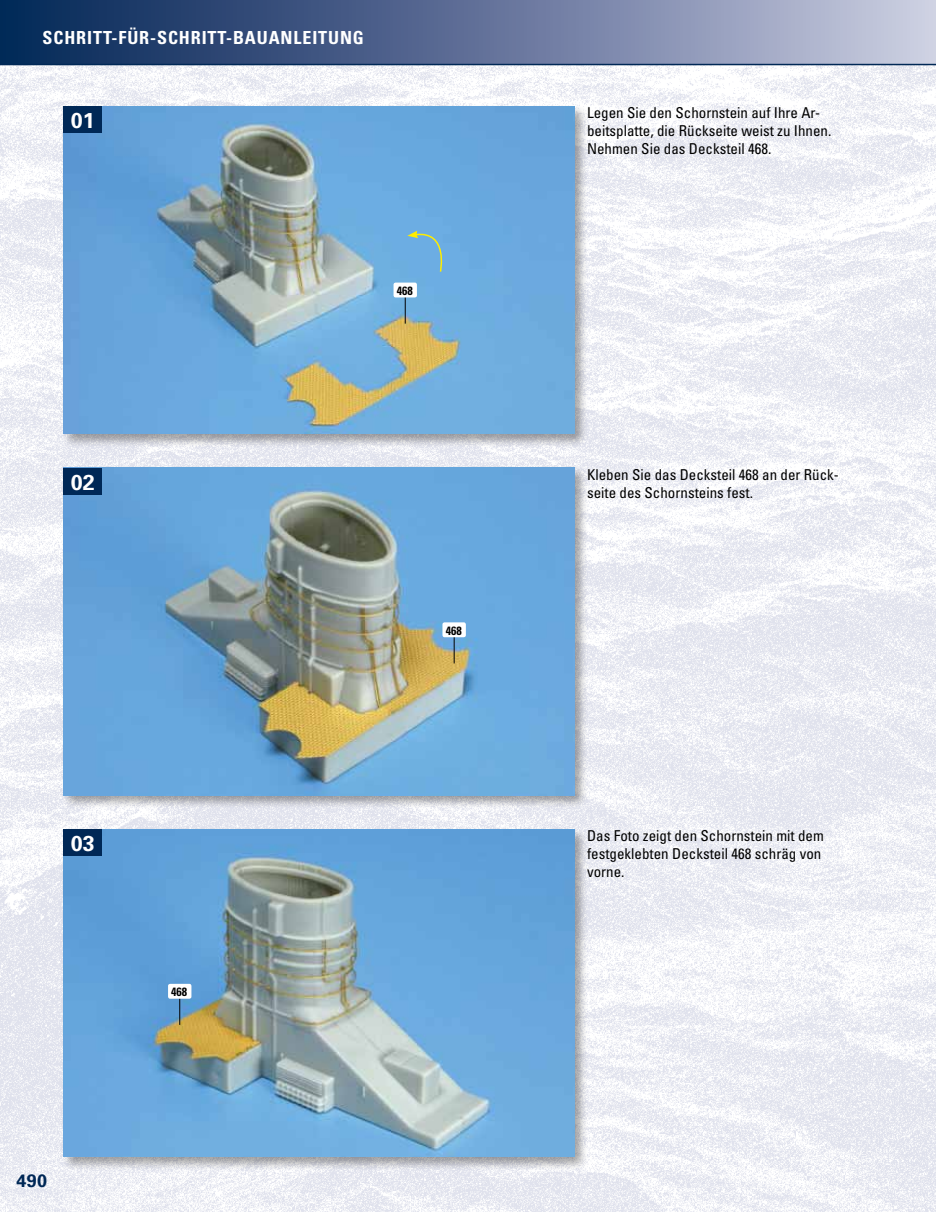
<style>
.page{position:relative;width:936px;height:1212px;background:#fff}
.page>*{position:absolute;margin:0;border:0;box-sizing:border-box;transform-origin:0 0}
.t1{font:700 21.6px "Univers";color:#fff}
.t2{font:700 condensed 18px "Univers";letter-spacing:.05em;color:#fff}
.t3{font:700 18px "Univers";color:#002856}
.t4{font:condensed 15px/18px "Univers";color:#000}
.t5{font:700 condensed 12px "Univers";color:#000}
</style>
<div class="page">
<img style="left:0;top:65px;width:935px;height:1147px">
<svg style="left:935px;top:0;width:1px;height:65px"></svg>
<div style="left:0;top:0;width:935px;height:64px;background:linear-gradient(to right,#001f53,#c8c8e0)"></div>
<hr style="left:0;top:64px;width:935px;height:1px;background:#002856">
<div style="left:62px;top:104px;width:526px;height:344px;background:#000;opacity:.35"></div>
<img style="left:64px;top:106px;width:510px;height:328px">
<div style="left:64px;top:106px;width:38px;height:27px;background:#002856"></div>
<div style="left:62px;top:827px;width:526px;height:344px;background:#000;opacity:.35"></div>
<img style="left:64px;top:829px;width:510px;height:328px">
<div style="left:64px;top:829px;width:38px;height:27px;background:#002856"></div>
<div style="left:62px;top:465px;width:526px;height:344px;background:#000;opacity:.35"></div>
<img style="left:64px;top:468px;width:510px;height:327px">
<div style="left:64px;top:468px;width:38px;height:27px;background:#002856"></div>
<svg style="left:405px;top:297px;width:1px;height:27px"></svg>
<div style="left:393px;top:283px;width:24px;height:14px;background:#fff;border-radius:2px"></div>
<svg style="left:454px;top:637px;width:1px;height:26px"></svg>
<div style="left:442px;top:622px;width:24px;height:15px;background:#fff;border-radius:2px"></div>
<svg style="left:179px;top:999px;width:1px;height:26px"></svg>
<div style="left:168px;top:984px;width:23px;height:15px;background:#fff;border-radius:2px"></div>
<svg style="left:407px;top:230px;width:42px;height:43px;background:#75b0d4"></svg>
<p class="t2" style="left:43px;top:27px;width:323px">SCHRITT-FÜR-SCHRITT-BAUANLEITUNG</p>
<h1 class="t1" style="left:71px;top:108px;width:26px">01</h1>
<p class="t5" style="left:397px;top:283px;width:17px">468</p>
<h1 class="t1" style="left:71px;top:469px;width:26px">02</h1>
<p class="t5" style="left:445px;top:623px;width:17px">468</p>
<h1 class="t1" style="left:71px;top:830px;width:26px">03</h1>
<p class="t3" style="left:17px;top:1170px;width:32px">490</p>
<p class="t5" style="left:171px;top:984px;width:17px">468</p>
<p class="t4" style="left:587px;top:104px;width:246px">Legen Sie den Schornstein auf Ihre Ar&shy;beitsplatte, die Rückseite weist zu Ihnen.<br>Nehmen Sie das Decksteil 468.</p>
<p class="t4" style="left:587px;top:465px;width:253px">Kleben Sie das Decksteil 468 an der Rück&shy;seite des Schornsteins fest.</p>
<p class="t4" style="left:587px;top:827px;width:238px">Das Foto zeigt den Schornstein mit dem festgeklebten Decksteil 468 schräg von vorne.</p>
</div>
